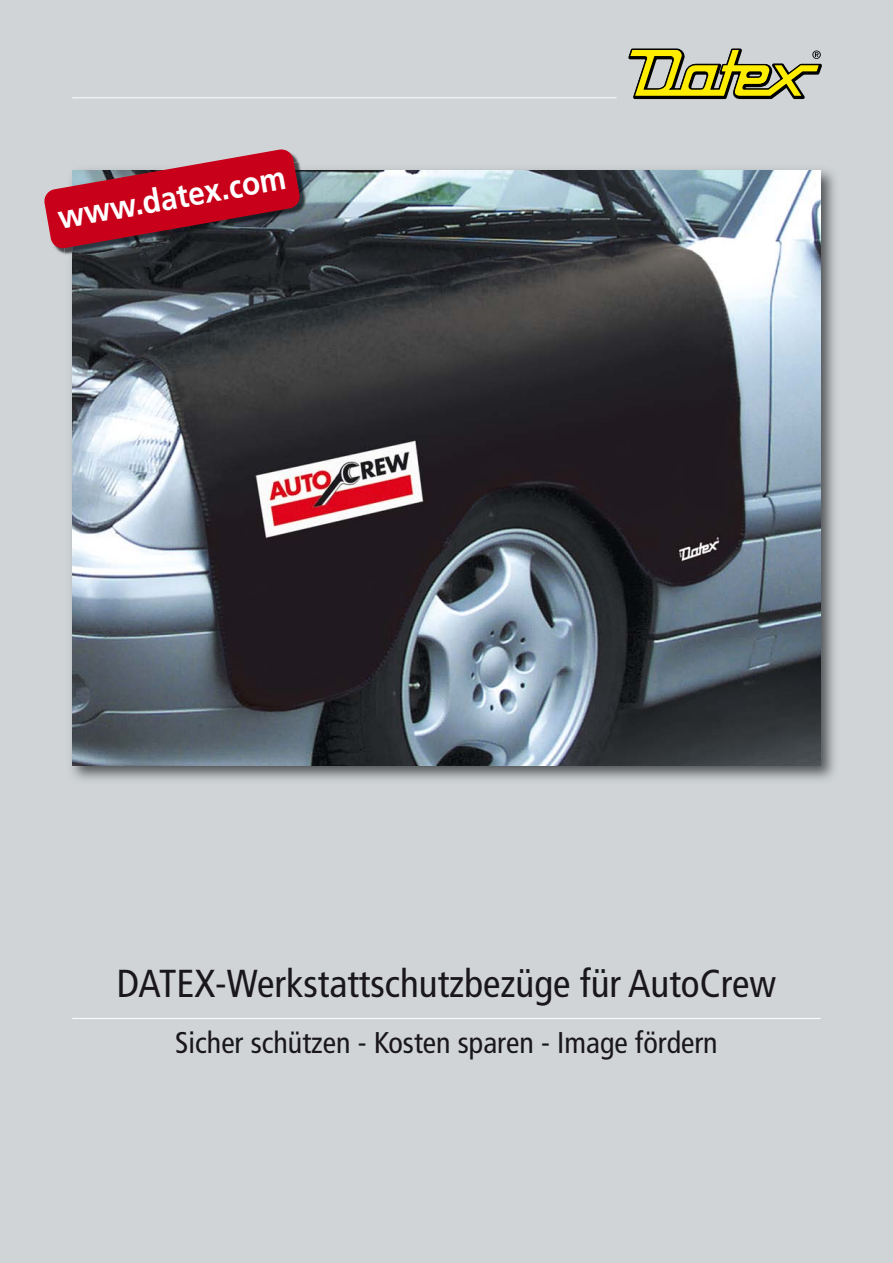
<style>
.page{position:relative;width:893px;height:1263px;background:#d0d4d6}
.page>*{position:absolute;margin:0;border:0;box-sizing:border-box;transform-origin:0 0}
.t1{font:condensed 39px "Frutiger";color:#1a171c}
.t2{font:700 33px "Frutiger";color:#fff;scale:.9 1}
.t3{font:condensed 30px "Frutiger";color:#1a171c}
</style>
<div class="page">
<hr style="left:72px;top:1018px;width:749px;height:1px;background:#fff">
<img style="left:71px;top:169px;width:764px;height:611px">
<img style="left:72px;top:170px;width:749px;height:595px">
<hr style="left:72px;top:97px;width:545px;height:1px;background:#fff">
<svg style="left:628px;top:48px;width:194px;height:52px"></svg>
<img style="left:56px;top:249px;width:9px;height:5px">
<img style="left:65px;top:249px;width:7px;height:10px">
<img style="left:72px;top:170px;width:242px;height:88px">
<svg style="left:44px;top:149px;width:257px;height:100px"></svg>
<p class="t2" style="left:56px;top:204px;width:258px;rotate:-10deg">www.datex.com</p>
<h1 class="t1" style="left:117px;top:968px;width:661px">DATEX-Werkstattschutzbezüge für AutoCrew</h1>
<p class="t3" style="left:175px;top:1030px;width:544px">Sicher schützen - Kosten sparen - Image fördern</p>
</div>
